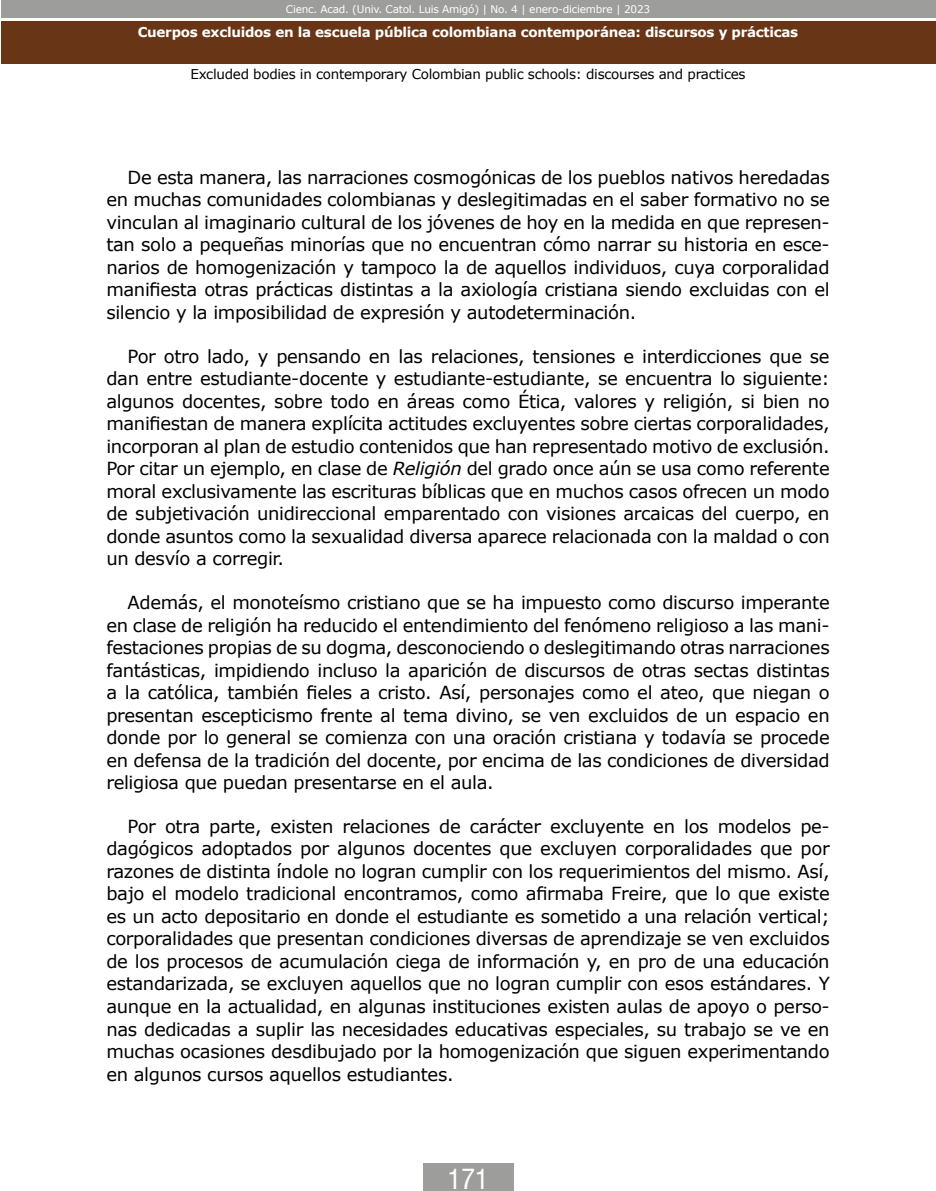
<style>
.page{position:relative;width:936px;height:1191px;background:#fff}
.page>*{position:absolute;margin:0;border:0;box-sizing:border-box;transform-origin:0 0}
.t1{font:27px "Arena Condensed";color:#fff}
.t2{font:18px/22.5px "Verdana";letter-spacing:-.02em;color:#000;text-align:justify}
.t3{font:700 13.5px "Verdana";letter-spacing:-.02em;color:#fff}
.t4{font:13.5px "Verdana";letter-spacing:-.02em;color:#000}
.t5{font:10.5px "Verdana";letter-spacing:-.02em;color:#fff}
.s1{font-style:italic}
</style>
<div class="page">
<div style="left:1px;top:21px;width:934px;height:43px;background:#683516"></div>
<div style="left:1px;top:0;width:934px;height:18px;background:#9d9d9c"></div>
<div style="left:423px;top:1163px;width:90px;height:28px;background:#9d9d9c"></div>
<p class="t5" style="left:286px;top:2px;width:366px">Cienc. Acad. (Univ. Catol. Luis Amigó) | No. 4 | enero-diciembre | 2023</p>
<p class="t3" style="left:138px;top:22px;width:662px">Cuerpos excluidos en la escuela pública colombiana contemporánea: discursos y prácticas</p>
<p class="t4" style="left:190px;top:65px;width:556px">Excluded bodies in contemporary Colombian public schools: discourses and practices</p>
<p class="t2" style="left:106px;top:166px;width:725px;text-indent:21px">De esta manera, las narraciones cosmogónicas de los pueblos nativos heredadas en muchas comunidades colombianas y deslegitimadas en el saber formativo no se vinculan al imaginario cultural de los jóvenes de hoy en la medida en que represen&shy;tan solo a pequeñas minorías que no encuentran cómo narrar su historia en esce&shy;narios de homogenización y tampoco la de aquellos individuos, cuya corporalidad manifiesta otras prácticas distintas a la axiología cristiana siendo excluidas con el silencio y la imposibilidad de expresión y autodeterminación.</p>
<p class="t2" style="left:106px;top:345px;width:724px;text-indent:21px">Por otro lado, y pensando en las relaciones, tensiones e interdicciones que se dan entre estudiante-docente y estudiante-estudiante, se encuentra lo siguiente: algunos docentes, sobre todo en áreas como Ética, valores y religión, si bien no manifiestan de manera explícita actitudes excluyentes sobre ciertas corporalidades, incorporan al plan de estudio contenidos que han representado motivo de exclusión.<br>Por citar un ejemplo, en clase de <span class="s1">Religión</span> del grado once aún se usa como referente moral exclusivamente las escrituras bíblicas que en muchos casos ofrecen un modo de subjetivación unidireccional emparentado con visiones arcaicas del cuerpo, en donde asuntos como la sexualidad diversa aparece relacionada con la maldad o con un desvío a corregir.</p>
<p class="t2" style="left:106px;top:591px;width:724px;text-indent:21px">Además, el monoteísmo cristiano que se ha impuesto como discurso imperante en clase de religión ha reducido el entendimiento del fenómeno religioso a las mani&shy;festaciones propias de su dogma, desconociendo o deslegitimando otras narraciones fantásticas, impidiendo incluso la aparición de discursos de otras sectas distintas a la católica, también fieles a cristo. Así, personajes como el ateo, que niegan o presentan escepticismo frente al tema divino, se ven excluidos de un espacio en donde por lo general se comienza con una oración cristiana y todavía se procede en defensa de la tradición del docente, por encima de las condiciones de diversidad religiosa que puedan presentarse en el aula.</p>
<p class="t2" style="left:106px;top:815px;width:724px;text-indent:21px">Por otra parte, existen relaciones de carácter excluyente en los modelos pe&shy;dagógicos adoptados por algunos docentes que excluyen corporalidades que por razones de distinta índole no logran cumplir con los requerimientos del mismo. Así, bajo el modelo tradicional encontramos, como afirmaba Freire, que lo que existe es un acto depositario en donde el estudiante es sometido a una relación vertical; corporalidades que presentan condiciones diversas de aprendizaje se ven excluidos de los procesos de acumulación ciega de información y, en pro de una educación estandarizada, se excluyen aquellos que no logran cumplir con esos estándares. Y aunque en la actualidad, en algunas instituciones existen aulas de apoyo o perso&shy;nas dedicadas a suplir las necesidades educativas especiales, su trabajo se ve en muchas ocasiones desdibujado por la homogenización que siguen experimentando en algunos cursos aquellos estudiantes.</p>
<h1 class="t1" style="left:447px;top:1163px;width:42px">171</h1>
</div>
